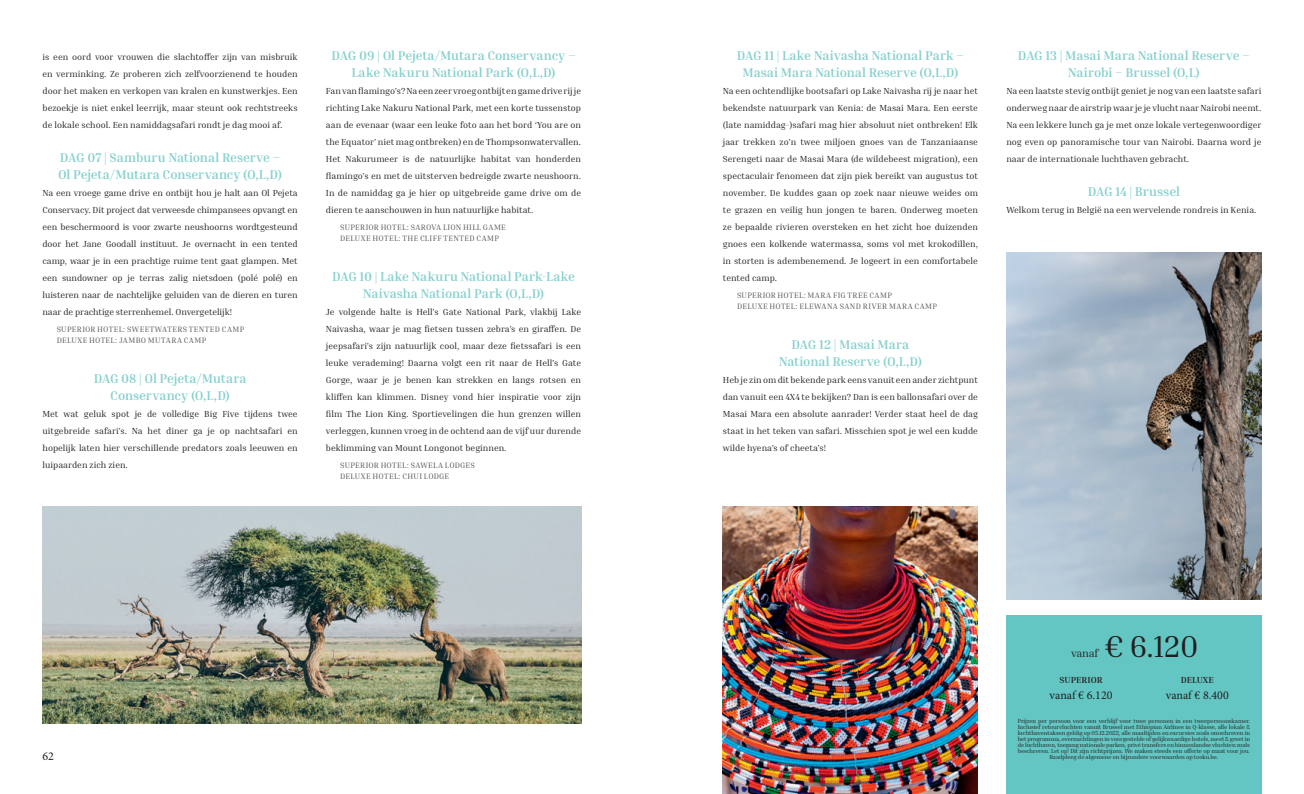
<style>
.page{position:relative;width:1304px;height:794px;background:#fff}
.page>*{position:absolute;margin:0;border:0;box-sizing:border-box;transform-origin:0 0}
.t1{font:31px "Inria Serif";color:#231f20}
.t2{font:700 13px/17px "Inria Serif";letter-spacing:-.005em;color:#85d0ce;text-align:center}
.t3{font:12px "Minion Pro";color:#231f20}
.t4{font:11px "Inria Serif";letter-spacing:-.02em;color:#231f20}
.t5{font:9px/17px "Inria Serif";color:#231f20;text-align:justify}
.t6{font:700 9px "Inria Serif";color:#231f20}
.t7{font:8px/11px "Inria Serif";letter-spacing:.045em;color:#57585a}
.t8{font:6px/6px "Inria Serif";letter-spacing:-.02em;color:#231f20;text-align:center}
</style>
<div class="page">
<div style="left:1006px;top:616px;width:255px;height:178px;background:#64c6c3"></div>
<img style="left:43px;top:506px;width:538px;height:217px">
<img style="left:723px;top:506px;width:255px;height:288px">
<img style="left:1006px;top:253px;width:255px;height:347px">
<p class="t5" style="left:43px;top:48px;width:257px">is een oord voor vrouwen die slachtoffer zijn van misbruik en verminking. Ze proberen zich zelfvoorzienend te houden door het maken en verkopen van kralen en kunstwerkjes. Een bezoekje is niet enkel leerrijk, maar steunt ook rechtstreeks de lokale school. Een namiddagsafari rondt je dag mooi af.</p>
<h2 class="t2" style="left:58px;top:148px;width:226px;text-align:left">DAG 07 | Samburu National Reserve –<br>Ol Pejeta/Mutara Conservancy (O,L,D)</h2>
<p class="t5" style="left:43px;top:184px;width:257px">Na een vroege game drive en ontbijt hou je halt aan Ol Pejeta Conservacy. Dit project dat verweesde chimpansees opvangt en een beschermoord is voor zwarte neushoorns wordtgesteund door het Jane Goodall instituut. Je overnacht in een tented camp, waar je in een prachtige ruime tent gaat glampen. Met een sundowner op je terras zalig nietsdoen (polé polé) en luisteren naar de nachtelijke geluiden van de dieren en turen naar de prachtige sterrenhemel. Onvergetelijk!</p>
<p class="t7" style="left:57px;top:323px;width:189px">SUPERIOR HOTEL: SWEETWATERS TENTED CAMP<br>DELUXE HOTEL: JAMBO MUTARA CAMP</p>
<h2 class="t2" style="left:94px;top:369px;width:154px">DAG 08 | Ol Pejeta/Mutara<br>Conservancy (O,L,D)</h2>
<p class="t5" style="left:43px;top:405px;width:257px">Met wat geluk spot je de volledige Big Five tijdens twee uitgebreide safari’s. Na het diner ga je op nachtsafari en hopelijk laten hier verschillende predators zoals leeuwen en luipaarden zich zien.</p>
<h2 class="t2" style="left:331px;top:46px;width:246px">DAG 09 | Ol Pejeta/Mutara Conservancy –<br>Lake Nakuru National Park (O,L,D)</h2>
<p class="t5" style="left:326px;top:82px;width:257px">Fan van flamingo’s? Na een zeer vroeg ontbijt en game drive rij je richting Lake Nakuru National Park, met een korte tussenstop aan de evenaar (waar een leuke foto aan het bord ‘You are on the Equator’ niet mag ontbreken) en de Thompsonwatervallen.<br>Het Nakurumeer is de natuurlijke habitat van honderden flamingo’s en met de uitsterven bedreigde zwarte neushoorn.<br>In de namiddag ga je hier op uitgebreide game drive om de dieren te aanschouwen in hun natuurlijke habitat.</p>
<p class="t7" style="left:340px;top:221px;width:167px">SUPERIOR HOTEL: SAROVA LION HILL GAME<br>DELUXE HOTEL: THE CLIFF TENTED CAMP</p>
<h2 class="t2" style="left:332px;top:267px;width:245px">DAG 10 | Lake Nakuru National Park-Lake<br>Naivasha National Park (O,L,D)</h2>
<p class="t5" style="left:326px;top:303px;width:257px">Je volgende halte is Hell’s Gate National Park, vlakbij Lake Naivasha, waar je mag fietsen tussen zebra’s en giraffen. De jeepsafari’s zijn natuurlijk cool, maar deze fietssafari is een leuke verademing! Daarna volgt een rit naar de Hell’s Gate Gorge, waar je je benen kan strekken en langs rotsen en kliffen kan klimmen. Disney vond hier inspiratie voor zijn film The Lion King. Sportievelingen die hun grenzen willen verleggen, kunnen vroeg in de ochtend aan de vijf uur durende beklimming van Mount Longonot beginnen.</p>
<p class="t7" style="left:340px;top:459px;width:136px">SUPERIOR HOTEL: SAWELA LODGES<br>DELUXE HOTEL: CHUI LODGE</p>
<h3 class="t3" style="left:43px;top:748px;width:13px">62</h3>
<h2 class="t2" style="left:737px;top:46px;width:229px">DAG 11 | Lake Naivasha National Park –<br>Masai Mara National Reserve (O,L,D)</h2>
<p class="t5" style="left:723px;top:82px;width:257px">Na een ochtendlijke bootsafari op Lake Naivasha rij je naar het bekendste natuurpark van Kenia: de Masai Mara. Een eerste (late namiddag-)safari mag hier absoluut niet ontbreken! Elk jaar trekken zo’n twee miljoen gnoes van de Tanzaniaanse Serengeti naar de Masai Mara (de wildebeest migration), een spectaculair fenomeen dat zijn piek bereikt van augustus tot november. De kuddes gaan op zoek naar nieuwe weides om te grazen en veilig hun jongen te baren. Onderweg moeten ze bepaalde rivieren oversteken en het zicht hoe duizenden gnoes een kolkende watermassa, soms vol met krokodillen, in storten is adembenemend. Je logeert in een comfortabele tented camp.</p>
<p class="t7" style="left:737px;top:289px;width:202px">SUPERIOR HOTEL: MARA FIG TREE CAMP<br>DELUXE HOTEL: ELEWANA SAND RIVER MARA CAMP</p>
<h2 class="t2" style="left:779px;top:335px;width:145px">DAG 12 | Masai Mara<br>National Reserve (O,L,D)</h2>
<p class="t5" style="left:723px;top:371px;width:257px">Heb je zin om dit bekende park eens vanuit een ander zichtpunt dan vanuit een 4X4 te bekijken? Dan is een ballonsafari over de Masai Mara een absolute aanrader! Verder staat heel de dag staat in het teken van safari. Misschien spot je wel een kudde wilde hyena’s of cheeta’s!</p>
<h2 class="t2" style="left:1018px;top:46px;width:233px">DAG 13 | Masai Mara National Reserve –<br>Nairobi – Brussel (O,L)</h2>
<p class="t5" style="left:1006px;top:82px;width:257px">Na een laatste stevig ontbijt geniet je nog van een laatste safari onderweg naar de airstrip waar je je vlucht naar Nairobi neemt.<br>Na een lekkere lunch ga je met onze lokale vertegenwoordiger nog even op panoramische tour van Nairobi. Daarna word je naar de internationale luchthaven gebracht.</p>
<h2 class="t2" style="left:1088px;top:182px;width:94px">DAG 14 | Brussel</h2>
<p class="t5" style="left:1006px;top:201px;width:252px">Welkom terug in België na een wervelende rondreis in Kenia.</p>
<h1 class="t1" style="left:1105px;top:627px;width:96px">€ 6.120</h1>
<p class="t4" style="left:1071px;top:646px;width:29px">vanaf</p>
<p class="t6" style="left:1060px;top:674px;width:45px">SUPERIOR</p>
<p class="t6" style="left:1181px;top:674px;width:35px">DELUXE</p>
<h3 class="t3" style="left:1050px;top:687px;width:64px">vanaf € 6.120</h3>
<h3 class="t3" style="left:1166px;top:687px;width:64px">vanaf € 8.400</h3>
<p class="t8" style="left:1018px;top:718px;width:234px">Prijzen per persoon voor een verblijf voor twee personen in een tweepersoonskamer.<br>Inclusief retourvluchten vanuit Brussel met Ethiopian Airlines in Q-klasse, alle lokale &amp; luchthaventaksen geldig op 05.12.2022, alle maaltijden en excursies zoals omschreven in het programma, overnachtingen in voorgestelde of gelijkwaardige hotels, meet &amp; greet in de luchthaven, toegang nationale parken, privé transfers en binnenlandse vluchten zoals beschreven. Let op! Dit zijn richtprijzen. We maken steeds een offerte op maat voor jou.<br>Raadpleeg de algemene en bijzondere voorwaarden op tooku.be.</p>
</div>
